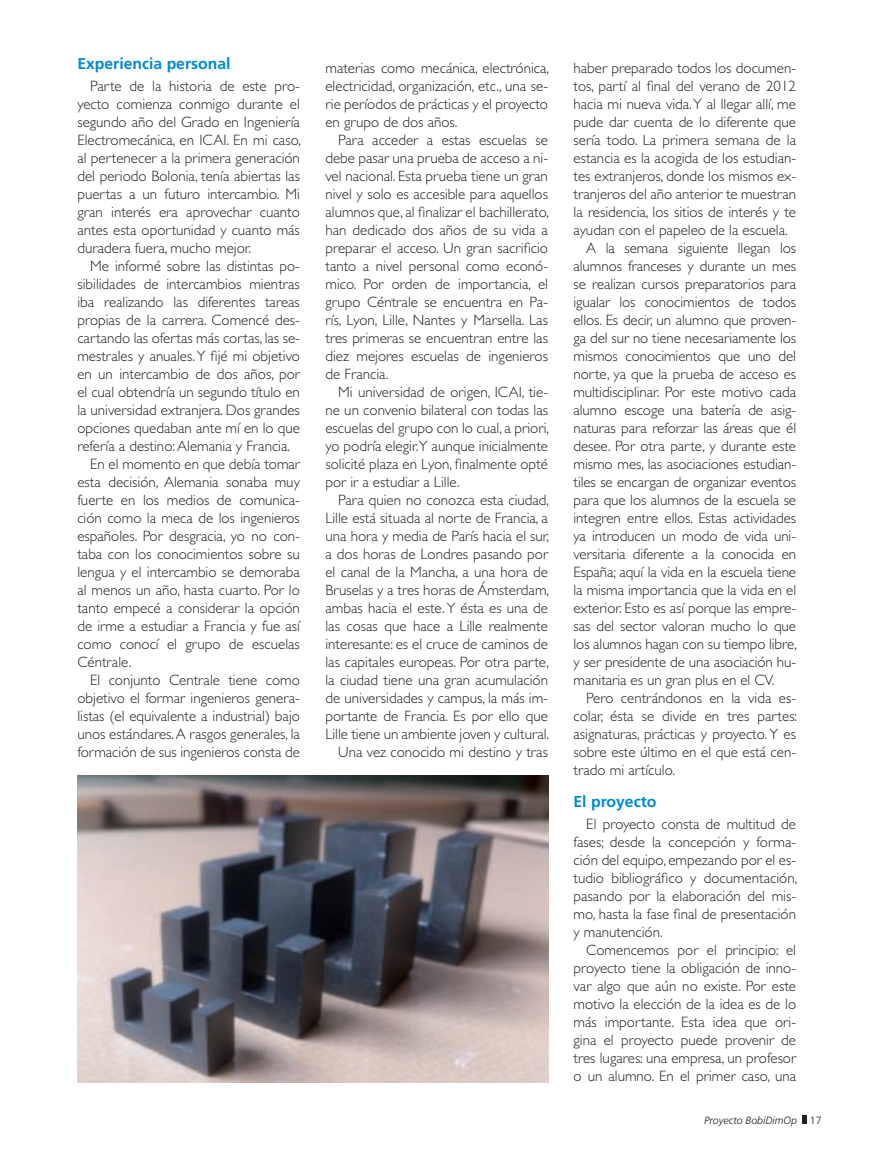
<style>
.page{position:relative;width:873px;height:1153px;background:#fff}
.page>*{position:absolute;margin:0;border:0;box-sizing:border-box;transform-origin:0 0}
.t1{font:700 15.75px "Frutiger LT Std";color:#0089cf}
.t2{font:300 15px/18px "Gill Sans Std";color:#231f20;text-align:justify}
.t3{font:italic 300 10.5px "Frutiger LT Std";color:#231f20}
.s1{font-style:normal}
</style>
<div class="page">
<svg style="left:803px;top:1115px;width:4px;height:9px"></svg>
<img style="left:77px;top:775px;width:471px;height:307px">
<p class="t1" style="left:77px;top:54px;width:155px">Experiencia personal</p>
<p class="t2" style="left:77px;top:77px;width:225px;text-indent:13px">Parte de la historia de este pro&shy;yecto comienza conmigo durante el segundo año del Grado en Ingeniería Electromecánica, en ICAI. En mi caso, al pertenecer a la primera generación del periodo Bolonia, tenía abiertas las puertas a un futuro intercambio. Mi gran interés era aprovechar cuanto antes esta oportunidad y cuanto más duradera fuera, mucho mejor.</p>
<p class="t2" style="left:90px;top:257px;width:211px">Me informé sobre las distintas po-</p>
<p class="t2" style="left:77px;top:275px;width:224px">sibilidades de intercambios mientras</p>
<p class="t2" style="left:77px;top:293px;width:224px">iba realizando las diferentes tareas</p>
<p class="t2" style="left:77px;top:311px;width:224px">propias de la carrera. Comencé des-</p>
<p class="t2" style="left:77px;top:329px;width:224px">cartando las ofertas más cortas, las se-</p>
<p class="t2" style="left:77px;top:347px;width:224px">mestrales y anuales. Y fijé mi objetivo</p>
<p class="t2" style="left:77px;top:365px;width:224px">en un intercambio de dos años, por</p>
<p class="t2" style="left:77px;top:383px;width:224px">el cual obtendría un segundo título en</p>
<p class="t2" style="left:77px;top:401px;width:224px">la universidad extranjera. Dos grandes</p>
<p class="t2" style="left:77px;top:419px;width:224px">opciones quedaban ante mí en lo que</p>
<p class="t2" style="left:77px;top:437px;width:214px">refería a destino: Alemania y Francia.</p>
<p class="t2" style="left:90px;top:455px;width:211px">En el momento en que debía tomar</p>
<p class="t2" style="left:77px;top:473px;width:224px">esta decisión, Alemania sonaba muy</p>
<p class="t2" style="left:77px;top:491px;width:224px">fuerte en los medios de comunica-</p>
<p class="t2" style="left:77px;top:509px;width:224px">ción como la meca de los ingenieros</p>
<p class="t2" style="left:77px;top:527px;width:224px">españoles. Por desgracia, yo no con-</p>
<p class="t2" style="left:77px;top:545px;width:224px">taba con los conocimientos sobre su</p>
<p class="t2" style="left:77px;top:563px;width:224px">lengua y el intercambio se demoraba</p>
<p class="t2" style="left:77px;top:581px;width:224px">al menos un año, hasta cuarto. Por lo</p>
<p class="t2" style="left:77px;top:599px;width:224px">tanto empecé a considerar la opción</p>
<p class="t2" style="left:77px;top:617px;width:224px">de irme a estudiar a Francia y fue así</p>
<p class="t2" style="left:77px;top:635px;width:224px">como conocí el grupo de escuelas</p>
<p class="t2" style="left:77px;top:653px;width:56px">Céntrale.</p>
<p class="t2" style="left:90px;top:671px;width:211px">El conjunto Centrale tiene como</p>
<p class="t2" style="left:77px;top:689px;width:224px">objetivo el formar ingenieros genera-</p>
<p class="t2" style="left:77px;top:707px;width:224px">listas (el equivalente a industrial) bajo</p>
<p class="t2" style="left:77px;top:725px;width:224px">unos estándares. A rasgos generales, la</p>
<p class="t2" style="left:77px;top:743px;width:224px">formación de sus ingenieros consta de</p>
<p class="t2" style="left:325px;top:59px;width:225px">materias como mecánica, electrónica, electricidad, organización, etc., una se&shy;rie períodos de prácticas y el proyecto en grupo de dos años.</p>
<p class="t2" style="left:325px;top:131px;width:225px;text-indent:13px">Para acceder a estas escuelas se debe pasar una prueba de acceso a ni&shy;vel nacional. Esta prueba tiene un gran nivel y solo es accesible para aquellos alumnos que, al finalizar el bachillerato, han dedicado dos años de su vida a preparar el acceso. Un gran sacrificio tanto a nivel personal como econó&shy;mico. Por orden de importancia, el grupo Céntrale se encuentra en Pa&shy;rís, Lyon, Lille, Nantes y Marsella. Las tres primeras se encuentran entre las diez mejores escuelas de ingenieros de Francia.</p>
<p class="t2" style="left:325px;top:383px;width:225px;text-indent:13px">Mi universidad de origen, ICAI, tie&shy;ne un convenio bilateral con todas las escuelas del grupo con lo cual, a priori, yo podría elegir.Y aunque inicialmente solicité plaza en Lyon, finalmente opté por ir a estudiar a Lille.</p>
<p class="t2" style="left:325px;top:491px;width:225px;text-align:right">Para quien no conozca esta ciudad, Lille está situada al norte de Francia, a una hora y media de París hacia el sur, a dos horas de Londres pasando por el canal de la Mancha, a una hora de Bruselas y a tres horas de Ámsterdam, ambas hacia el este. Y ésta es una de las cosas que hace a Lille realmente interesante: es el cruce de caminos de las capitales europeas. Por otra parte, la ciudad tiene una gran acumulación de universidades y campus, la más im&shy;portante de Francia. Es por ello que Lille tiene un ambiente joven y cultural.<br>Una vez conocido mi destino y tras</p>
<p class="t2" style="left:573px;top:59px;width:224px">haber preparado todos los documen-</p>
<p class="t2" style="left:573px;top:77px;width:224px">tos, partí al final del verano de 2012</p>
<p class="t2" style="left:573px;top:95px;width:224px">hacia mi nueva vida. Y al llegar allí, me</p>
<p class="t2" style="left:573px;top:113px;width:224px">pude dar cuenta de lo diferente que</p>
<p class="t2" style="left:573px;top:131px;width:224px">sería todo. La primera semana de la</p>
<p class="t2" style="left:573px;top:149px;width:224px">estancia es la acogida de los estudian-</p>
<p class="t2" style="left:573px;top:167px;width:224px">tes extranjeros, donde los mismos ex-</p>
<p class="t2" style="left:573px;top:185px;width:224px">tranjeros del año anterior te muestran</p>
<p class="t2" style="left:573px;top:203px;width:224px">la residencia, los sitios de interés y te</p>
<p class="t2" style="left:573px;top:221px;width:216px">ayudan con el papeleo de la escuela.</p>
<p class="t2" style="left:586px;top:239px;width:211px">A la semana siguiente llegan los</p>
<p class="t2" style="left:573px;top:257px;width:224px">alumnos franceses y durante un mes</p>
<p class="t2" style="left:573px;top:275px;width:224px">se realizan cursos preparatorios para</p>
<p class="t2" style="left:573px;top:293px;width:224px">igualar los conocimientos de todos</p>
<p class="t2" style="left:573px;top:311px;width:224px">ellos. Es decir, un alumno que proven-</p>
<p class="t2" style="left:573px;top:329px;width:224px">ga del sur no tiene necesariamente los</p>
<p class="t2" style="left:573px;top:347px;width:224px">mismos conocimientos que uno del</p>
<p class="t2" style="left:573px;top:365px;width:224px">norte, ya que la prueba de acceso es</p>
<p class="t2" style="left:573px;top:383px;width:224px">multidisciplinar. Por este motivo cada</p>
<p class="t2" style="left:573px;top:401px;width:224px">alumno escoge una batería de asig-</p>
<p class="t2" style="left:573px;top:419px;width:224px">naturas para reforzar las áreas que él</p>
<p class="t2" style="left:573px;top:437px;width:224px">desee. Por otra parte, y durante este</p>
<p class="t2" style="left:573px;top:455px;width:224px">mismo mes, las asociaciones estudian-</p>
<p class="t2" style="left:573px;top:473px;width:224px">tiles se encargan de organizar eventos</p>
<p class="t2" style="left:573px;top:491px;width:224px">para que los alumnos de la escuela se</p>
<p class="t2" style="left:573px;top:509px;width:224px">integren entre ellos. Estas actividades</p>
<p class="t2" style="left:573px;top:527px;width:224px">ya introducen un modo de vida uni-</p>
<p class="t2" style="left:573px;top:545px;width:224px">versitaria diferente a la conocida en</p>
<p class="t2" style="left:573px;top:563px;width:224px">España; aquí la vida en la escuela tiene</p>
<p class="t2" style="left:573px;top:581px;width:224px">la misma importancia que la vida en el</p>
<p class="t2" style="left:573px;top:599px;width:224px">exterior. Esto es así porque las empre-</p>
<p class="t2" style="left:573px;top:617px;width:224px">sas del sector valoran mucho lo que</p>
<p class="t2" style="left:573px;top:635px;width:225px">los alumnos hagan con su tiempo libre,</p>
<p class="t2" style="left:573px;top:653px;width:224px">y ser presidente de una asociación hu-</p>
<p class="t2" style="left:573px;top:671px;width:202px">manitaria es un gran plus en el CV.</p>
<p class="t2" style="left:586px;top:689px;width:211px">Pero centrándonos en la vida es-</p>
<p class="t2" style="left:573px;top:707px;width:225px">colar, ésta se divide en tres partes:</p>
<p class="t2" style="left:573px;top:725px;width:224px">asignaturas, prácticas y proyecto. Y es</p>
<p class="t2" style="left:573px;top:743px;width:224px">sobre este último en el que está cen-</p>
<p class="t2" style="left:573px;top:761px;width:103px">trado mi artículo.</p>
<p class="t1" style="left:573px;top:792px;width:84px">El proyecto</p>
<p class="t2" style="left:573px;top:815px;width:225px;text-indent:13px">El proyecto consta de multitud de fases; desde la concepción y forma&shy;ción del equipo, empezando por el es&shy;tudio bibliográfico y documentación, pasando por la elaboración del mis&shy;mo, hasta la fase final de presentación y manutención.</p>
<p class="t2" style="left:573px;top:941px;width:224px;text-indent:13px">Comencemos por el principio: el proyecto tiene la obligación de inno&shy;var algo que aún no existe. Por este motivo la elección de la idea es de lo más importante. Esta idea que ori&shy;gina el proyecto puede provenir de tres lugares: una empresa, un profesor o un alumno. En el primer caso, una</p>
<p class="t3" style="left:704px;top:1114px;width:119px">Proyecto BobiDimOp <span class="s1">17</span></p>
</div>
